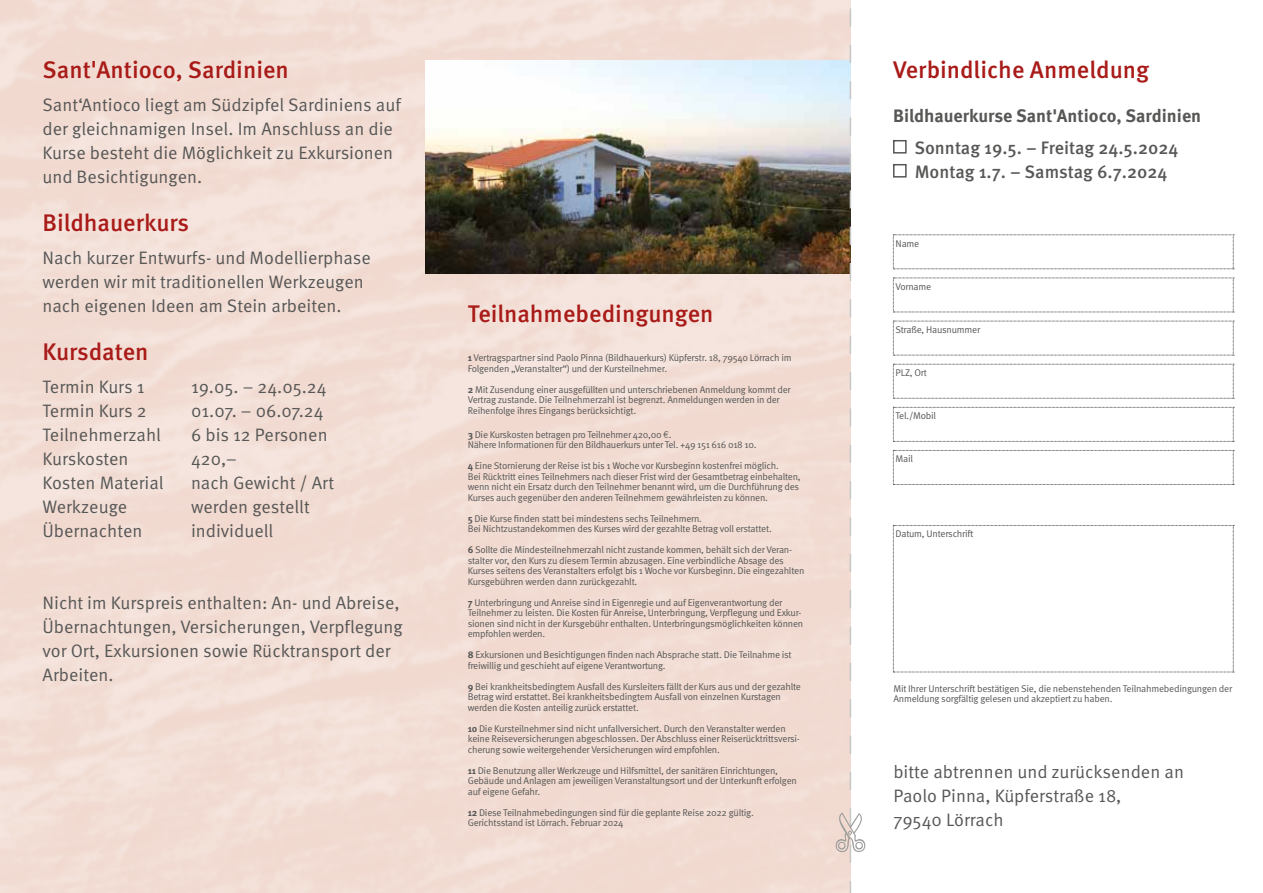
<style>
.page{position:relative;width:1263px;height:893px;background:#fff}
.page>*{position:absolute;margin:0;border:0;box-sizing:border-box;transform-origin:0 0}
.t1{font:500 24px "Meta Pro";color:#a91b18}
.t2{font:18px/24px "Meta Pro Norm";color:#575756}
.t3{font:500 18px/24px "Meta Pro";color:#575756}
.t4{font:700 18px "Meta Pro";color:#575756}
.t5{font:9.75px/10.5px "Meta Pro Norm";letter-spacing:-.025em;color:#575756}
.s1{font-family:"Meta Pro";font-weight:700}
.s2{font-family:"EURO";font-size:9px}
</style>
<div class="page">
<img style="left:0;top:0;width:850px;height:893px">
<svg style="left:893px;top:278px;width:341px;height:35px"></svg>
<svg style="left:893px;top:235px;width:341px;height:35px"></svg>
<svg style="left:893px;top:321px;width:341px;height:35px"></svg>
<svg style="left:893px;top:364px;width:341px;height:35px"></svg>
<svg style="left:893px;top:407px;width:341px;height:35px"></svg>
<svg style="left:893px;top:450px;width:341px;height:35px"></svg>
<svg style="left:893px;top:525px;width:341px;height:148px"></svg>
<div style="left:893px;top:140px;width:14px;height:14px;background:#fff;border:2px solid #575756"></div>
<div style="left:893px;top:164px;width:14px;height:14px;background:#fff;border:2px solid #575756"></div>
<img style="left:425px;top:61px;width:411px;height:212px">
<svg style="left:836px;top:9px;width:29px;height:884px"></svg>
<h1 class="t1" style="left:43px;top:51px;width:248px">Sant'Antioco, Sardinien</h1>
<h2 class="t2" style="left:43px;top:91px;width:360px">Sant‘Antioco liegt am Südzipfel Sardiniens auf der gleichnamigen Insel. Im Anschluss an die Kurse besteht die Möglichkeit zu Exkursionen und Besichtigungen.</h2>
<h1 class="t1" style="left:43px;top:204px;width:148px">Bildhauerkurs</h1>
<h2 class="t2" style="left:43px;top:244px;width:330px">Nach kurzer Entwurfs- und Modellierphase werden wir mit traditionellen Werkzeugen nach eigenen Ideen am Stein arbeiten.</h2>
<h1 class="t1" style="left:43px;top:333px;width:108px">Kursdaten</h1>
<h2 class="t2" style="left:43px;top:373px;width:103px">Termin Kurs 1</h2>
<h2 class="t2" style="left:191px;top:373px;width:137px">19.05. – 24.05.24</h2>
<h2 class="t2" style="left:43px;top:397px;width:106px">Termin Kurs 2</h2>
<h2 class="t2" style="left:191px;top:397px;width:134px">01.07. – 06.07.24</h2>
<h2 class="t2" style="left:43px;top:421px;width:120px">Teilnehmerzahl</h2>
<h2 class="t2" style="left:191px;top:421px;width:138px">6 bis 12 Personen</h2>
<h2 class="t2" style="left:43px;top:445px;width:88px">Kurskosten</h2>
<h2 class="t2" style="left:191px;top:445px;width:47px">420,–</h2>
<h2 class="t2" style="left:43px;top:469px;width:123px">Kosten Material</h2>
<h2 class="t2" style="left:191px;top:469px;width:145px">nach Gewicht / Art</h2>
<h2 class="t2" style="left:43px;top:493px;width:86px">Werkzeuge</h2>
<h2 class="t2" style="left:191px;top:493px;width:120px">werden gestellt</h2>
<h2 class="t2" style="left:43px;top:517px;width:101px">Übernachten</h2>
<h2 class="t2" style="left:191px;top:517px;width:84px">individuell</h2>
<h2 class="t2" style="left:43px;top:589px;width:362px">Nicht im Kurspreis enthalten: An- und Abreise, Übernachtungen, Versicherungen, Verpflegung vor Ort, Exkursionen sowie Rücktransport der Arbeiten.</h2>
<h1 class="t1" style="left:468px;top:295px;width:247px">Teilnahmebedingungen</h1>
<p class="t5" style="left:468px;top:352px;width:325px"><span class="s1">1</span> Vertragspartner sind Paolo Pinna (Bildhauerkurs) Küpferstr. 18, 79540 Lörrach im<br>Folgenden „Veranstalter“) und der Kursteilnehmer.</p>
<p class="t5" style="left:468px;top:383px;width:324px"><span class="s1">2</span> Mit Zusendung einer ausgefüllten und unterschriebenen Anmeldung kommt der<br>Vertrag zustande. Die Teilnehmerzahl ist begrenzt. Anmeldungen werden in der<br>Reihenfolge ihres Eingangs berücksichtigt.</p>
<p class="t5" style="left:468px;top:428px;width:290px"><span class="s1">3</span> Die Kurskosten betragen pro Teilnehmer 420,00 <span class="s2">”</span>.<br>Nähere Informationen für den Bildhauerkurs unter Tel. +49 151 616 018 10.</p>
<p class="t5" style="left:468px;top:460px;width:334px"><span class="s1">4</span> Eine Stornierung der Reise ist bis 1 Woche vor Kursbeginn kostenfrei möglich.<br>Bei Rücktritt eines Teilnehmers nach dieser Frist wird der Gesamtbetrag einbehalten, wenn nicht ein Ersatz durch den Teilnehmer benannt wird, um die Durchführung des Kurses auch gegenüber den anderen Teilnehmern gewährleisten zu können.</p>
<p class="t5" style="left:468px;top:512px;width:305px"><span class="s1">5</span> Die Kurse finden statt bei mindestens sechs Teilnehmern.<br>Bei Nichtzustandekommen des Kurses wird der gezahlte Betrag voll erstattet.</p>
<p class="t5" style="left:468px;top:544px;width:338px"><span class="s1">6</span> Sollte die Mindesteilnehmerzahl nicht zustande kommen, behält sich der Veran&shy;stalter vor, den Kurs zu diesem Termin abzusagen. Eine verbindliche Absage des Kurses seitens des Veranstalters erfolgt bis 1 Woche vor Kursbeginn. Die eingezahlten Kursgebühren werden dann zurückgezahlt.</p>
<p class="t5" style="left:468px;top:596px;width:337px"><span class="s1">7</span> Unterbringung und Anreise sind in Eigenregie und auf Eigenverantwortung der Teilnehmer zu leisten. Die Kosten für Anreise, Unterbringung, Verpflegung und Exkur&shy;sionen sind nicht in der Kursgebühr enthalten. Unterbringungsmöglichkeiten können empfohlen werden.</p>
<p class="t5" style="left:468px;top:649px;width:325px"><span class="s1">8</span> Exkursionen und Besichtigungen finden nach Absprache statt. Die Teilnahme ist freiwillig und geschieht auf eigene Verantwortung.</p>
<p class="t5" style="left:468px;top:680px;width:335px"><span class="s1">9</span> Bei krankheitsbedingtem Ausfall des Kursleiters fällt der Kurs aus und der gezahlte<br>Betrag wird erstattet. Bei krankheitsbedingtem Ausfall von einzelnen Kurstagen werden die Kosten anteilig zurück erstattet.</p>
<p class="t5" style="left:468px;top:722px;width:334px"><span class="s1">10</span> Die Kursteilnehmer sind nicht unfallversichert. Durch den Veranstalter werden keine Reiseversicherungen abgeschlossen. Der Abschluss einer Reiserücktrittsversi&shy;cherung sowie weitergehender Versicherungen wird empfohlen.</p>
<p class="t5" style="left:468px;top:764px;width:331px"><span class="s1">11</span> Die Benutzung aller Werkzeuge und Hilfsmittel, der sanitären Einrichtungen,<br>Gebäude und Anlagen am jeweiligen Veranstaltungsort und der Unterkunft erfolgen auf eigene Gefahr.</p>
<p class="t5" style="left:468px;top:806px;width:288px"><span class="s1">12</span> Diese Teilnahmebedingungen sind für die geplante Reise 2022 gültig.<br>Gerichtsstand ist Lörrach. Februar 2024</p>
<h1 class="t1" style="left:893px;top:51px;width:258px">Verbindliche Anmeldung</h1>
<h2 class="t4" style="left:893px;top:102px;width:310px">Bildhauerkurse Sant'Antioco, Sardinien</h2>
<h2 class="t3" style="left:914px;top:134px;width:265px">Sonntag 19.5. – Freitag 24.5.2024<br>Montag 1.7. – Samstag 6.7.2024</h2>
<p class="t5" style="left:896px;top:237px;width:25px">Name</p>
<p class="t5" style="left:895px;top:281px;width:37px">Vorname</p>
<p class="t5" style="left:895px;top:324px;width:86px">Straße, Hausnummer</p>
<p class="t5" style="left:896px;top:367px;width:33px">PLZ, Ort</p>
<p class="t5" style="left:895px;top:410px;width:42px">Tel./Mobil</p>
<p class="t5" style="left:896px;top:453px;width:19px">Mail</p>
<p class="t5" style="left:896px;top:528px;width:79px">Datum, Unterschrift</p>
<p class="t5" style="left:893px;top:682px;width:340px">Mit Ihrer Unterschrift bestätigen Sie, die nebenstehenden Teilnahmebedingungen der<br>Anmeldung sorgfältig gelesen und akzeptiert zu haben.</p>
<h2 class="t2" style="left:893px;top:759px;width:292px">bitte abtrennen und zurücksenden an<br>Paolo Pinna, Küpferstraße 18,<br>79540 Lörrach</h2>
</div>
